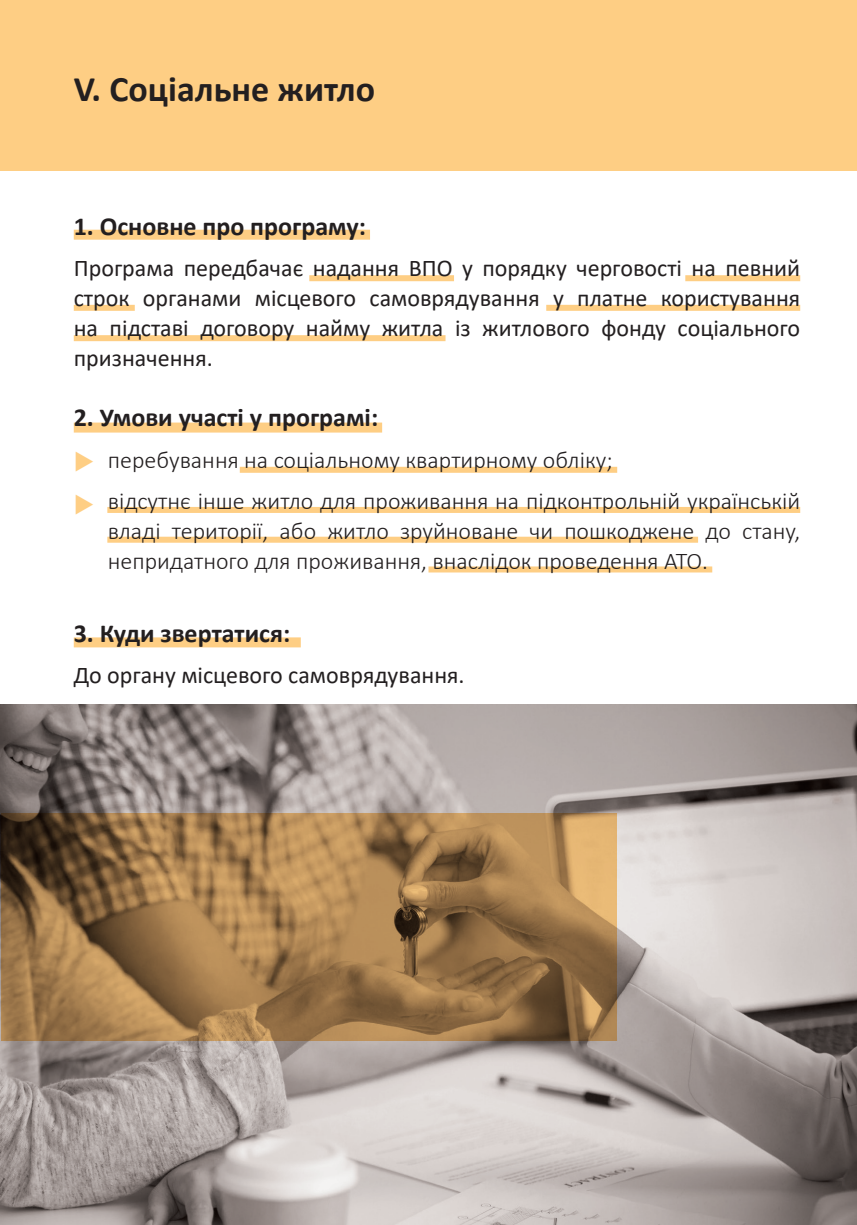
<style>
.page{position:relative;width:857px;height:1225px;background:#fff}
.page>*{position:absolute;margin:0;border:0;box-sizing:border-box;transform-origin:0 0}
.t1{font:700 36px "Calibri";color:#231f20}
.t2{font:700 26px "Calibri";color:#231f20}
.t3{font:24px/30px "Calibri";color:#231f20;text-align:justify}
.t4{font:300 24px/30px "Calibri";color:#231f20;text-align:justify}
</style>
<div class="page">
<div style="left:0;top:0;width:856px;height:170px;background:#fece84"></div>
<div style="left:309px;top:275px;width:145px;height:6px;background:#fece84"></div>
<div style="left:685px;top:275px;width:114px;height:6px;background:#fece84"></div>
<div style="left:74px;top:305px;width:61px;height:6px;background:#fece84"></div>
<div style="left:546px;top:305px;width:253px;height:6px;background:#fece84"></div>
<div style="left:74px;top:335px;width:371px;height:6px;background:#fece84"></div>
<div style="left:107px;top:507px;width:692px;height:6px;background:#fece84"></div>
<div style="left:107px;top:537px;width:590px;height:6px;background:#fece84"></div>
<div style="left:428px;top:566px;width:283px;height:6px;background:#fece84"></div>
<div style="left:240px;top:467px;width:377px;height:6px;background:#fece84"></div>
<div style="left:74px;top:230px;width:296px;height:10px;background:#fece84"></div>
<div style="left:74px;top:422px;width:308px;height:10px;background:#fece84"></div>
<div style="left:74px;top:637px;width:226px;height:10px;background:#fece84"></div>
<img style="left:0;top:704px;width:856px;height:521px">
<svg style="left:1px;top:813px;width:615px;height:227px"></svg>
<p class="t1" style="left:74px;top:63px;width:303px">V. Соціальне житло</p>
<p class="t2" style="left:74px;top:208px;width:294px">1. Основне про програму:</p>
<p class="t3" style="left:74px;top:253px;width:727px">Програма передбачає надання ВПО у порядку черговості на певний строк органами місцевого самоврядування у платне користування на підставі договору найму житла із житлового фонду соціального призначення.</p>
<p class="t2" style="left:74px;top:399px;width:306px">2. Умови участі у програмі:</p>
<p class="t4" style="left:108px;top:444px;width:506px">перебування на соціальному квартирному обліку;</p>
<p class="t4" style="left:108px;top:486px;width:693px">відсутнє інше житло для проживання на підконтрольній українській владі території, або житло зруйноване чи пошкоджене до стану, непридатного для проживання, внаслідок проведення АТО.</p>
<p class="t2" style="left:74px;top:614px;width:218px">3. Куди звертатися:</p>
<p class="t3" style="left:74px;top:659px;width:392px">До органу місцевого самоврядування.</p>
</div>
